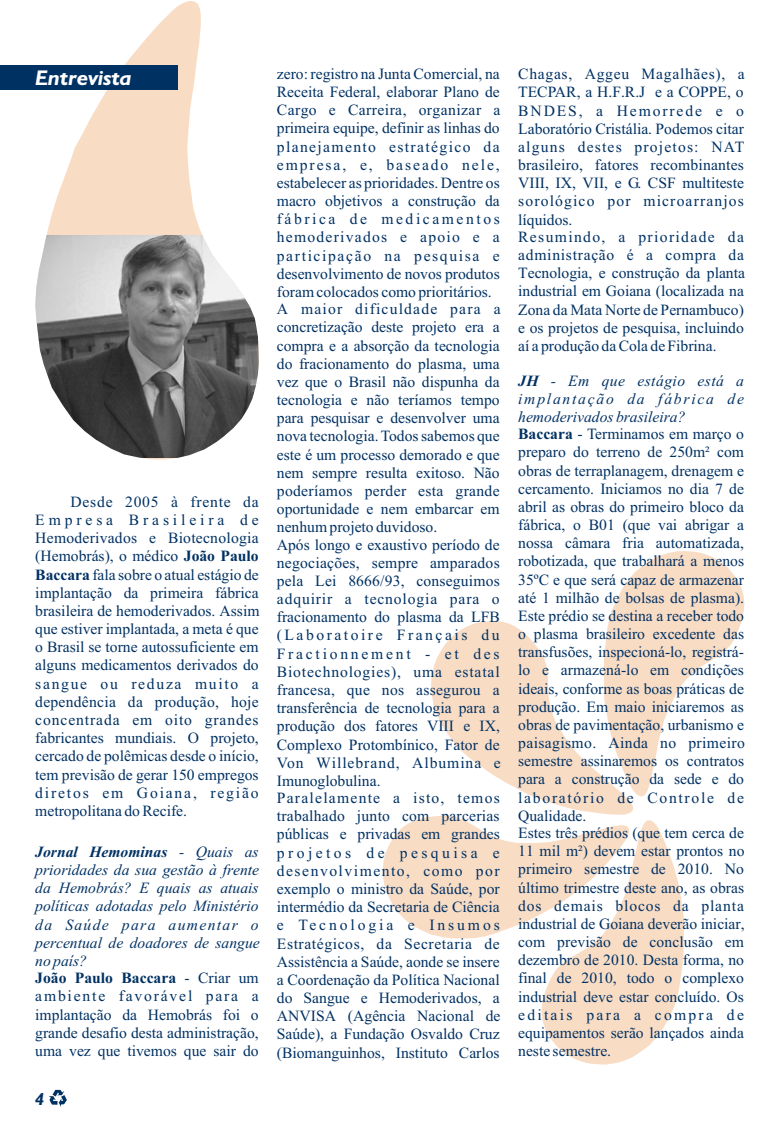
<style>
.page{position:relative;width:780px;height:1135px;background:#fff}
.page>*{position:absolute;margin:0;border:0;box-sizing:border-box;transform-origin:0 0}
.t1{font:italic 700 21.25px "Humanst 521 BT";color:#fff;scale:1.05 1}
.t2{font:italic 700 17.5px "Humanst 521 BT";color:#003163}
.t3{font:15.62px/18.1px "Times New Roman";color:#003163}
.t4{font:italic 15.62px/18.1px "Times New Roman";color:#003163}
.s1{font-weight:700}
.s2{font-weight:700;font-style:normal}
.s3{font-style:normal}
.s4{font-weight:700;font-style:italic}
.s5{font-style:italic}
</style>
<div class="page">
<svg style="left:46px;top:1px;width:156px;height:459px;fill:#f9dcc4"></svg>
<img style="left:35px;top:235px;width:224px;height:223px">
<svg style="left:431px;top:621px;width:202px;height:194px;fill:#f9dcc4"></svg>
<svg style="left:383px;top:816px;width:301px;height:249px"></svg>
<svg style="left:604px;top:551px;width:140px;height:245px"></svg>
<svg style="left:49px;top:1090px;width:18px;height:17px"></svg>
<div style="left:0;top:65px;width:177px;height:25px;background:#003163"></div>
<h1 class="t1" style="left:35px;top:69px;width:93px">Entrevista</h1>
<p class="t3" style="left:35px;top:494px;width:226px;text-align:justify;text-indent:35px">Desde 2005 à frente da Empresa Brasileira de Hemoderivados e Biotecnologia (Hemobrás), o médico <span class="s1">João Paulo Baccara</span> fala sobre o atual estágio de implantação da primeira fábrica brasileira de hemoderivados. Assim que estiver implantada, a meta é que o Brasil se torne autossuficiente em alguns medicamentos derivados do sangue ou reduza muito a dependência da produção, hoje concentrada em oito grandes fabricantes mundiais. O projeto, cercado de polêmicas desde o início, tem previsão de gerar 150 empregos diretos em Goiana, região metropolitana do Recife.</p>
<p class="t4" style="left:35px;top:844px;width:226px"><span class="s1">Jornal Hemominas</span> - Quais as prioridades da sua gestão à frente da Hemobrás? E quais as atuais políticas adotadas pelo Ministério da Saúde para aumentar o percentual de doadores de sangue no país?<br><span class="s2">João Paulo Baccara</span> <span class="s3">- Criar um ambiente favorável para a implantação da Hemobrás foi o grande desafio desta administração, uma vez que tivemos que sair do</span></p>
<p class="t2" style="left:35px;top:1092px;width:11px">4</p>
<p class="t3" style="left:277px;top:66px;width:225px">zero: registro na Junta Comercial, na<br>Receita Federal, elaborar Plano de<br>Cargo e Carreira, organizar a primeira equipe, definir as linhas do planejamento estratégico da empresa, e, baseado nele, estabelecer as prioridades. Dentre os macro objetivos a construção da fábrica de medicamentos hemoderivados e apoio e a participação na pesquisa e desenvolvimento de novos produtos foram colocados como prioritários.<br>A maior dificuldade para a concretização deste projeto era a compra e a absorção da tecnologia do fracionamento do plasma, uma vez que o Brasil não dispunha da tecnologia e não teríamos tempo para pesquisar e desenvolver uma nova tecnologia. Todos sabemos que este é um processo demorado e que nem sempre resulta exitoso. Não poderíamos perder esta grande oportunidade e nem embarcar em nenhum projeto duvidoso.<br>Após longo e exaustivo período de negociações, sempre amparados pela Lei 8666/93, conseguimos adquirir a tecnologia para o fracionamento do plasma da LFB (Laboratoire Français du<br>Fractionnement - et des<br>Biotechnologies), uma estatal francesa, que nos assegurou a transferência de tecnologia para a produção dos fatores VIII e IX,<br>Complexo Protombínico, Fator de<br>Von Willebrand, Albumina e<br>Imunoglobulina.<br>Paralelamente a isto, temos trabalhado junto com parcerias públicas e privadas em grandes projetos de pesquisa e desenvolvimento, como por exemplo o ministro da Saúde, por intermédio da Secretaria de Ciência e Tecnologia e Insumos<br>Estratégicos, da Secretaria de<br>Assistência a Saúde, aonde se insere a Coordenação da Política Nacional do Sangue e Hemoderivados, a<br>ANVISA (Agência Nacional de<br>Saúde), a Fundação Osvaldo Cruz (Biomanguinhos, Instituto Carlos</p>
<p class="t3" style="left:518px;top:66px;width:228px">Chagas, Aggeu Magalhães), a<br>TECPAR, a H.F.R.J e a COPPE, o<br>BNDES, a Hemorrede e o<br>Laboratório Cristália. Podemos citar alguns destes projetos: NAT brasileiro, fatores recombinantes<br>VIII, IX, VII, e G. CSF multiteste sorológico por microarranjos líquidos.<br>Resumindo, a prioridade da administração é a compra da<br>Tecnologia, e construção da planta industrial em Goiana (localizada na<br>Zona da Mata Norte de Pernambuco) e os projetos de pesquisa, incluindo aí a produção da Cola de Fibrina.</p>
<p class="t3" style="left:518px;top:373px;width:228px"><span class="s4">JH</span> <span class="s5">- Em que estágio está a implantação da fábrica de hemoderivados brasileira?<br></span><span class="s1">Baccara</span> - Terminamos em março o preparo do terreno de 250m² com obras de terraplanagem, drenagem e cercamento. Iniciamos no dia 7 de abril as obras do primeiro bloco da fábrica, o B01 (que vai abrigar a nossa câmara fria automatizada, robotizada, que trabalhará a menos<br>35ºC e que será capaz de armazenar até 1 milhão de bolsas de plasma).<br>Este prédio se destina a receber todo o plasma brasileiro excedente das transfusões, inspecioná-lo, registrá&shy;lo e armazená-lo em condições ideais, conforme as boas práticas de produção. Em maio iniciaremos as obras de pavimentação, urbanismo e paisagismo. Ainda no primeiro semestre assinaremos os contratos para a construção da sede e do laboratório de Controle de<br>Qualidade.<br>Estes três prédios (que tem cerca de<br>11 mil m²) devem estar prontos no primeiro semestre de 2010. No último trimestre deste ano, as obras dos demais blocos da planta industrial de Goiana deverão iniciar, com previsão de conclusão em dezembro de 2010. Desta forma, no final de 2010, todo o complexo industrial deve estar concluído. Os editais para a compra de equipamentos serão lançados ainda neste semestre.</p>
</div>
